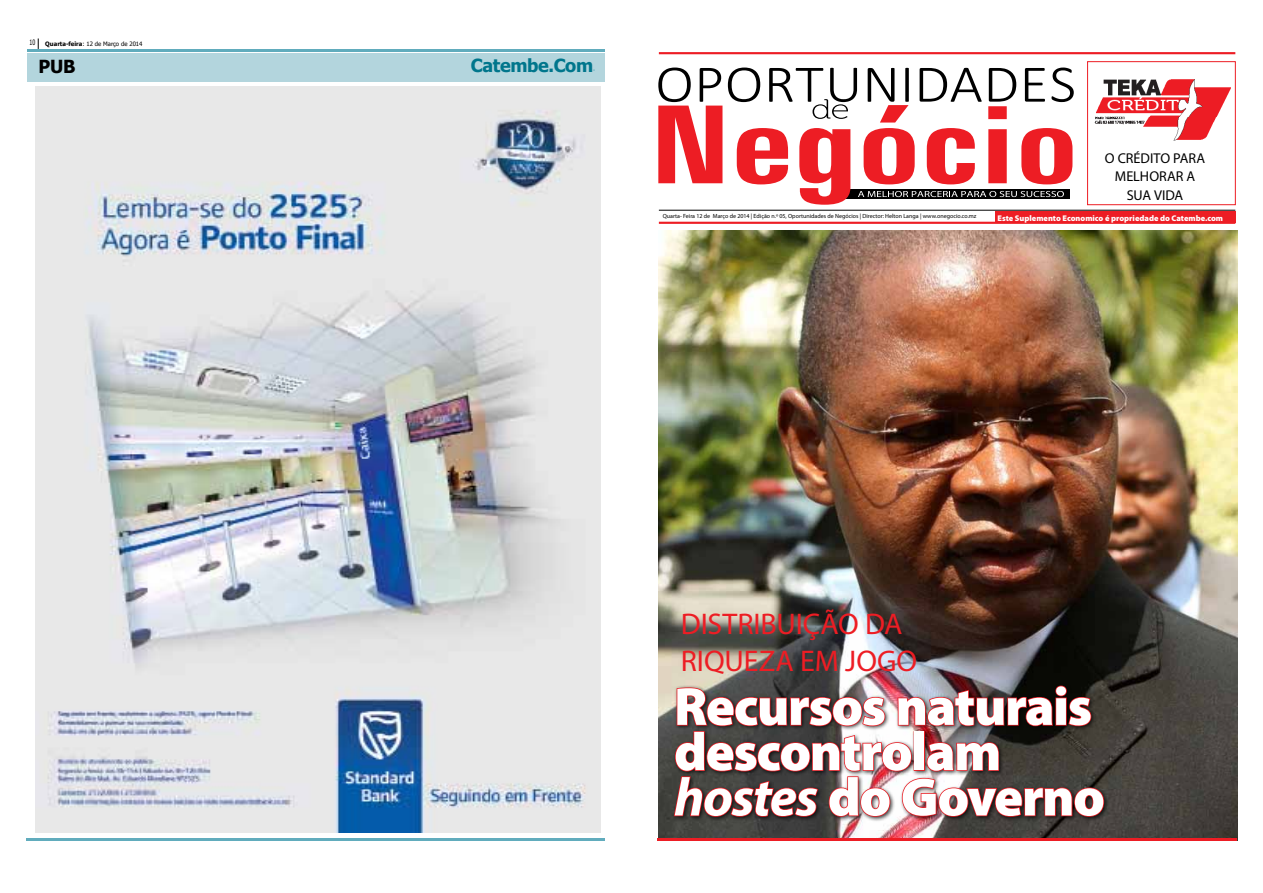
<style>
.page{position:relative;width:1263px;height:893px;background:#fff}
.page>*{position:absolute;margin:0;border:0;box-sizing:border-box;transform-origin:0 0}
.t1{font:900 54px/45.3px "Myriad Pro";letter-spacing:-.025em;color:#fff}
.t2{font:30px/36.2px "Myriad Pro";color:#ed1d24}
.t3{font:700 18px "Tahoma";letter-spacing:-.02em;color:#00768c}
.t4{font:700 18px "Tahoma";color:#000}
.t5{font:14.25px "Myriad Pro";color:#000}
.t6{font:900 8.25px "Myriad Pro";color:#fff}
.t7{font:7.5px "Tahoma";color:#000;scale:.7 1}
.t8{font:6px "Myriad Pro";color:#000}
.t9{font:6px "Tahoma";color:#000}
.t10{font:700 6px "Tahoma";color:#61acbd}
.s1{font-weight:700}
.s2{font-weight:700;font-style:italic}
</style>
<div class="page">
<hr style="left:27px;top:49px;width:578px;height:2px;background:#61acbd">
<hr style="left:27px;top:838px;width:578px;height:3px;background:#61acbd">
<div style="left:27px;top:53px;width:578px;height:29px;background:#b3d5dd"></div>
<img style="left:658px;top:231px;width:579px;height:607px">
<svg style="left:658px;top:68px;width:416px;height:137px"></svg>
<hr style="left:659px;top:210px;width:576px;height:1px;background:#000">
<hr style="left:659px;top:222px;width:576px;height:2px;background:#ed1d24">
<hr style="left:659px;top:52px;width:576px;height:2px;background:#ed1d24">
<div style="left:1087px;top:61px;width:149px;height:144px;border:1px solid #ed1d24"></div>
<div style="left:672px;top:683px;width:437px;height:139px;background:#000;opacity:.75"></div>
<img style="left:673px;top:685px;width:432px;height:132px">
<svg style="left:1104px;top:203px;width:103px;height:8px"></svg>
<hr style="left:657px;top:838px;width:580px;height:3px;background:#ed1d24">
<img style="left:1094px;top:79px;width:136px;height:62px">
<div style="left:995px;top:212px;width:240px;height:11px;background:#ed1d24"></div>
<img style="left:35px;top:86px;width:566px;height:746px">
<p class="t7" style="left:30px;top:38px;width:10px">10</p>
<p class="t9" style="left:45px;top:40px;width:99px"><span class="s1">Quarta-feira</span>: 12 de Março de 2014</p>
<h3 class="t4" style="left:39px;top:54px;width:38px">PUB</h3>
<h3 class="t3" style="left:471px;top:53px;width:124px">Catembe.Com</h3>
<p class="t10" style="left:593px;top:66px;width:4px">-</p>
<p class="t8" style="left:663px;top:212px;width:315px">Quarta- Feira 12 de Março de 2014 | Edição n.º 05, Oportunidades de Negócios | Director: Helton Langa | www.onegocio.co.mz</p>
<h3 class="t5" style="left:1105px;top:150px;width:22px">O crédito</h3>
<h3 class="t5" style="left:1173px;top:150px;width:9px">para</h3>
<h3 class="t5" style="left:1115px;top:168px;width:10px">melhorar</h3>
<h3 class="t5" style="left:1186px;top:168px;width:8px">a</h3>
<h3 class="t5" style="left:1127px;top:186px;width:9px">sua</h3>
<h3 class="t5" style="left:1154px;top:186px;width:9px">vida</h3>
<h3 class="t6" style="left:997px;top:212px;width:227px">Este Suplemento Economico é propriedade do Catembe.com</h3>
<h2 class="t2" style="left:681px;top:606px;width:238px">DISTRIBUIÇÃO DA<br>RIQUEZA EM JOGO</h2>
<h1 class="t1" style="left:674px;top:682px;width:432px">Recursos naturais descontrolam <span class="s2">hostes</span> do Governo</h1>
</div>
